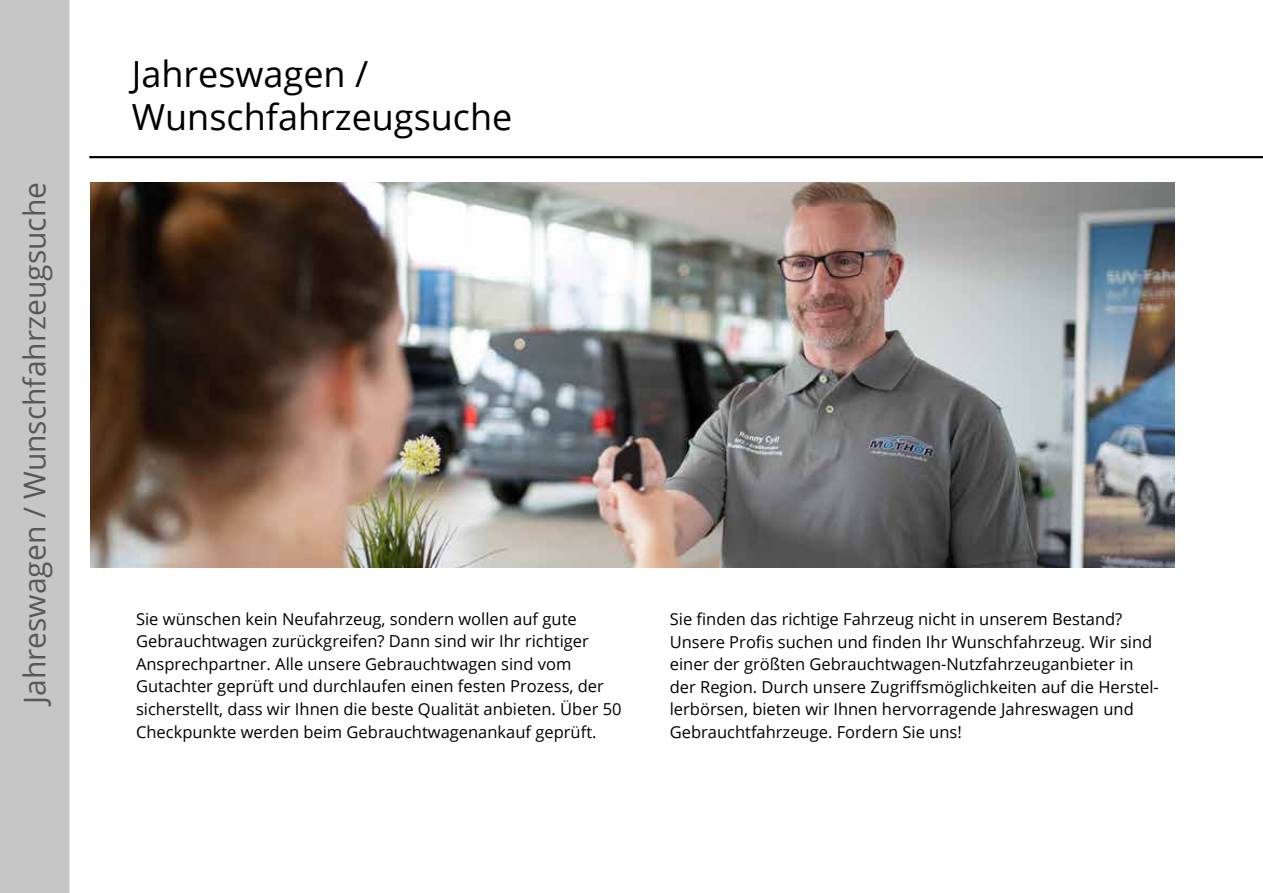
<style>
.page{position:relative;width:1263px;height:893px;background:#fff}
.page>*{position:absolute;margin:0;border:0;box-sizing:border-box;transform-origin:0 0}
.t1{font:36px/43.2px "Open Sans";color:#000}
.t2{font:30px "Open Sans";color:#575756}
.t3{font:16.5px/22.5px "Open Sans";color:#000}
</style>
<div class="page">
<div style="left:0;top:0;width:69px;height:893px;background:#c6c6c6"></div>
<img style="left:90px;top:183px;width:1085px;height:385px">
<hr style="left:89px;top:156px;width:1174px;height:2px;background:#000">
<h2 class="t2" style="left:14px;top:704px;width:523px;rotate:-90deg">Jahreswagen / Wunschfahrzeugsuche</h2>
<h1 class="t1" style="left:132px;top:51px;width:382px">Jahreswagen /<br>Wunschfahrzeugsuche</h1>
<p class="t3" style="left:136px;top:607px;width:487px">Sie wünschen kein Neufahrzeug, sondern wollen auf gute Gebrauchtwagen zurückgreifen? Dann sind wir Ihr richtiger Ansprechpartner. Alle unsere Gebrauchtwagen sind vom Gutachter geprüft und durchlaufen einen festen Prozess, der sicherstellt, dass wir Ihnen die beste Qualität anbieten. Über 50<br>Checkpunkte werden beim Gebrauchtwagenankauf geprüft.</p>
<p class="t3" style="left:670px;top:607px;width:491px">Sie finden das richtige Fahrzeug nicht in unserem Bestand?<br>Unsere Profis suchen und finden Ihr Wunschfahrzeug. Wir sind einer der größten Gebrauchtwagen-Nutzfahrzeuganbieter in der Region. Durch unsere Zugriffsmöglichkeiten auf die Herstel&shy;lerbörsen, bieten wir Ihnen hervorragende Jahreswagen und Gebrauchtfahrzeuge. Fordern Sie uns!</p>
</div>
